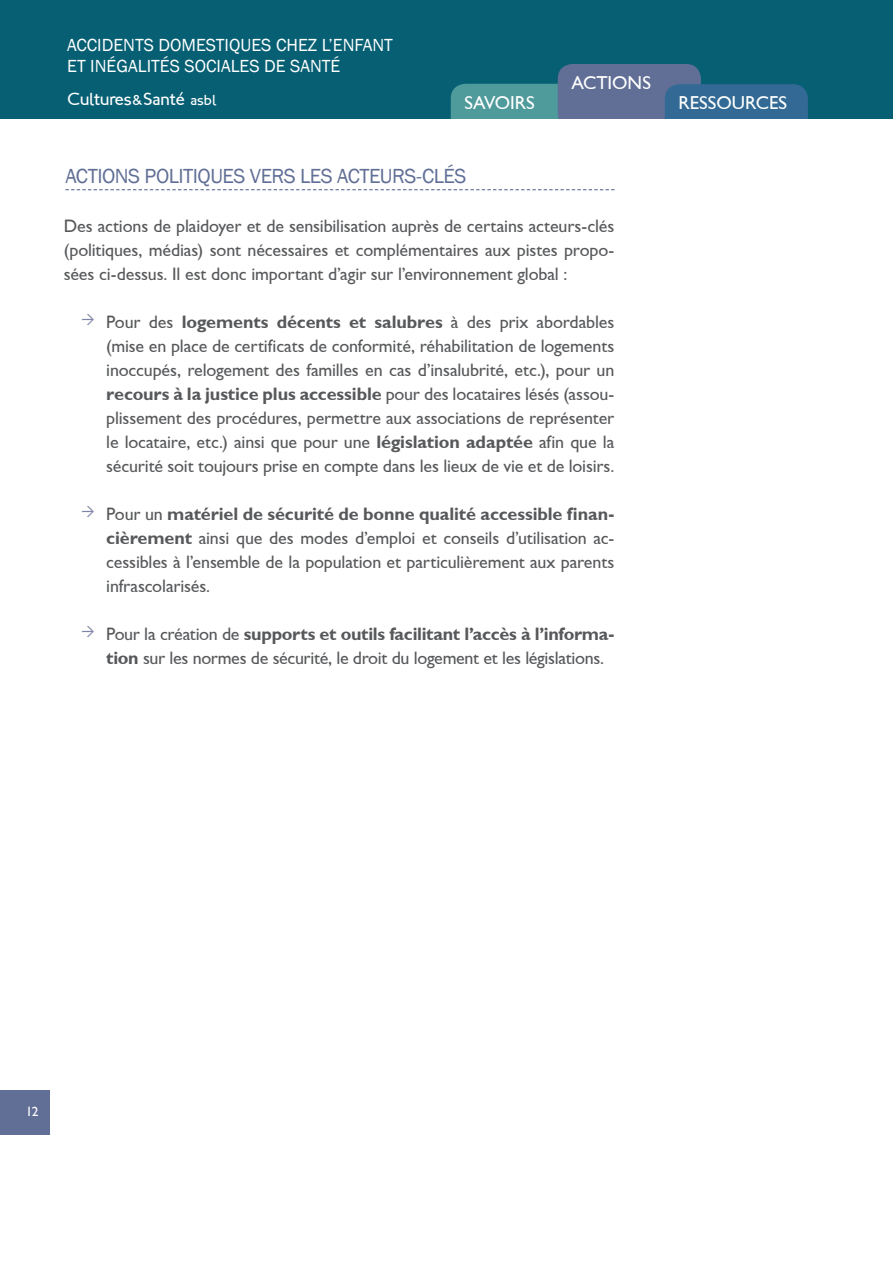
<style>
.page{position:relative;width:893px;height:1263px;background:#fff}
.page>*{position:absolute;margin:0;border:0;box-sizing:border-box;transform-origin:0 0}
.t1{font:21px "Franklin Gothic";letter-spacing:-.025em;color:#616f96}
.t2{font:18.75px "Gill Sans";color:#fff}
.t3{font:18px/24px "Gill Sans";letter-spacing:-.01em;color:#57585a;text-align:justify}
.t4{font:18px "Franklin Gothic";color:#fff}
.t5{font:18px "London Between";color:#fff}
.t6{font:13.5px "Gill Sans";color:#fff}
.s1{font-size:15px}
.s2{font-weight:700}
</style>
<div class="page">
<div style="left:0;top:1091px;width:50px;height:44px;background:#616f96"></div>
<div style="left:0;top:0;width:893px;height:119px;background:#065f73"></div>
<div style="left:451px;top:84px;width:143px;height:59px;background:#4f9a9b;border-radius:15px"></div>
<div style="left:558px;top:64px;width:143px;height:65px;background:#616f96;border-radius:15px"></div>
<div style="left:665px;top:84px;width:143px;height:65px;background:#326a95;border-radius:15px"></div>
<div style="left:0;top:119px;width:893px;height:36px;background:#fff"></div>
<svg style="left:65px;top:189px;width:549px;height:1px"></svg>
<p class="t4" style="left:67px;top:33px;width:41px">ACCIDENTS</p>
<p class="t4" style="left:159px;top:33px;width:11px">DOMESTI</p>
<p class="t4" style="left:229px;top:33px;width:23px">QUES</p>
<p class="t4" style="left:276px;top:33px;width:107px">CHEZ L’EN FANT</p>
<p class="t4" style="left:67px;top:55px;width:80px">ET INÉGALITÉS</p>
<p class="t4" style="left:185px;top:55px;width:57px">SOCIALES</p>
<p class="t4" style="left:264px;top:55px;width:78px">DE SANTÉ</p>
<p class="t5" style="left:67px;top:88px;width:150px">Cultures<span class="s1">&amp;</span>Santé <span class="s1">asbl</span></p>
<p class="t2" style="left:464px;top:92px;width:72px">SAVOIRS</p>
<p class="t1" style="left:65px;top:163px;width:402px">ACTIONS POLITIQUES VERS LES ACTEURS-CLÉS</p>
<p class="t2" style="left:572px;top:72px;width:48px">actions</p>
<p class="t3" style="left:64px;top:214px;width:552px">Des actions de plaidoyer et de sensibilisation auprès de certains acteurs-clés (politiques, médias) sont nécessaires et complémentaires aux pistes propo&shy;sées ci-dessus. Il est donc important d’agir sur l’environnement global :</p>
<p class="t3" style="left:106px;top:310px;width:510px">Pour des <span class="s2">logements décents et salubres</span> à des prix abordables (mise en place de certificats de conformité, réhabilitation de logements inoccupés, relogement des familles en cas d’insalubrité, etc.), pour un <span class="s2">recours à la justice plus accessible</span> pour des locataires lésés (assou&shy;plissement des procédures, permettre aux associations de représenter le locataire, etc.) ainsi que pour une <span class="s2">législation adaptée</span> afin que la sécurité soit toujours prise en compte dans les lieux de vie et de loisirs.</p>
<p class="t3" style="left:106px;top:502px;width:510px">Pour un <span class="s2">matériel de sécurité de bonne qualité accessible finan&shy;cièrement</span> ainsi que des modes d’emploi et conseils d’utilisation ac&shy;cessibles à l’ensemble de la population et particulièrement aux parents infrascolarisés.</p>
<p class="t3" style="left:106px;top:622px;width:510px">Pour la création de <span class="s2">supports et outils facilitant l’accès à l’informa&shy;tion</span> sur les normes de sécurité, le droit du logement et les législations.</p>
<p class="t2" style="left:679px;top:92px;width:109px">resso urces</p>
<p class="t6" style="left:26px;top:1104px;width:14px">12</p>
</div>
